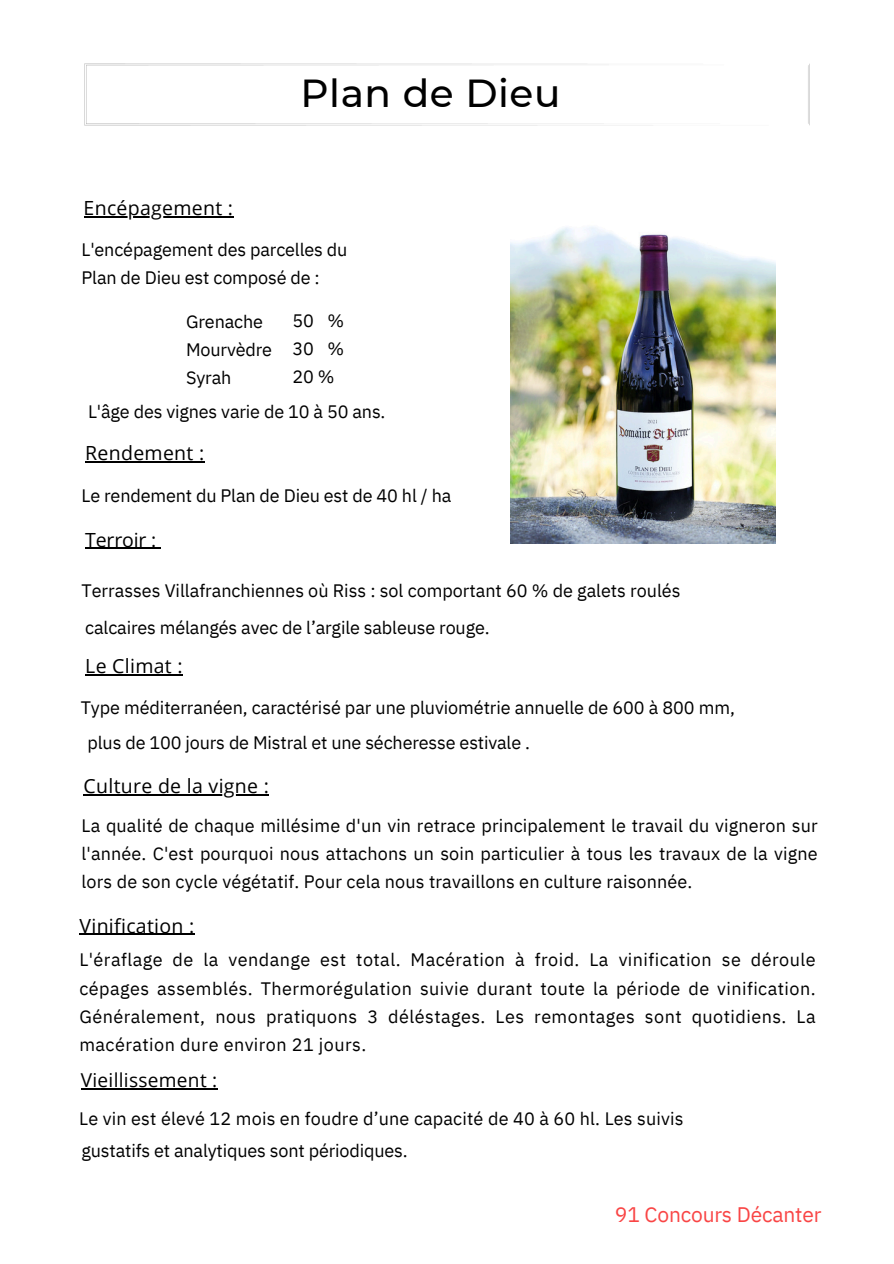
<style>
.page{position:relative;width:894px;height:1264px;background:#fff}
.page>*{position:absolute;margin:0;border:0;box-sizing:border-box;transform-origin:0 0}
.t1{font:500 39px "Montserrat";letter-spacing:.015em;color:#000}
.t2{font:21px "IBM Plex Sans";letter-spacing:-.01em;color:#f94545}
.t3{font:19.5px "Open Sans";letter-spacing:.015em;color:#000}
.t4{font:19.5px "Open Sans";letter-spacing:-.01em;color:#000}
.t5{font:19.05px "Open Sans";letter-spacing:.015em;color:#000}
.t6{font:18px/28.2px "IBM Plex Sans";letter-spacing:-.005em;color:#000;text-align:justify}
</style>
<div class="page">
<img style="left:510px;top:226px;width:265px;height:317px">
<hr style="left:80px;top:933px;width:115px;height:1px;background:#000">
<hr style="left:85px;top:461px;width:119px;height:2px;background:#000">
<hr style="left:81px;top:1088px;width:136px;height:1px;background:#000">
<hr style="left:84px;top:216px;width:149px;height:1px;background:#000">
<hr style="left:84px;top:794px;width:185px;height:1px;background:#000">
<hr style="left:85px;top:674px;width:98px;height:1px;background:#000">
<hr style="left:85px;top:547px;width:71px;height:1px;background:#000">
<p class="t3" style="left:84px;top:194px;width:151px">Encépagement :</p>
<p class="t1" style="left:300px;top:69px;width:261px">Plan de Dieu</p>
<h2 class="t6" style="left:81px;top:235px;width:267px">L'encépagement des parcelles du</h2>
<p class="t6" style="left:81px;top:263px;width:240px">Plan de Dieu est composé de :</p>
<h2 class="t6" style="left:186px;top:307px;width:87px;text-align:left">Grenache<br>Mourvèdre<br>Syrah</h2>
<p class="t6" style="left:292px;top:306px;width:53px">50 % 30 % 20 %</p>
<p class="t6" style="left:88px;top:397px;width:299px">L'âge des vignes varie de 10 à 50 ans.</p>
<p class="t3" style="left:85px;top:439px;width:120px">Rendement :</p>
<p class="t6" style="left:81px;top:481px;width:371px">Le rendement du Plan de Dieu est de 40 hl / ha</p>
<p class="t4" style="left:85px;top:525px;width:73px">Terroir :</p>
<h2 class="t6" style="left:81px;top:576px;width:600px">Terrasses Villafranchiennes où Riss : sol comportant 60 % de galets roulés</h2>
<p class="t6" style="left:85px;top:613px;width:406px">calcaires mélangés avec de l’argile sableuse rouge.</p>
<h2 class="t3" style="left:85px;top:652px;width:99px">Le Climat :</h2>
<p class="t6" style="left:81px;top:693px;width:655px">Type méditerranéen, caractérisé par une pluviométrie annuelle de 600 à 800 mm,</p>
<h2 class="t6" style="left:88px;top:728px;width:444px">plus de 100 jours de Mistral et une sécheresse estivale .</h2>
<p class="t3" style="left:84px;top:772px;width:187px">Culture de la vigne :</p>
<p class="t6" style="left:81px;top:810px;width:737px">La qualité de chaque millésime d'un vin retrace principalement le travail du vigneron sur l'année. C'est pourquoi nous attachons un soin particulier à tous les travaux de la vigne lors de son cycle végétatif. Pour cela nous travaillons en culture raisonnée.</p>
<h2 class="t3" style="left:80px;top:911px;width:116px">Vinification :</h2>
<p class="t6" style="left:79px;top:945px;width:737px">L'éraflage de la vendange est total. Macération à froid. La vinification se déroule cépages assemblés. Thermorégulation suivie durant toute la période de vinification.<br>Généralement, nous pratiquons 3 déléstages. Les remontages sont quotidiens. La macération dure environ 21 jours.</p>
<p class="t5" style="left:81px;top:1067px;width:138px">Vieillissement :</p>
<p class="t6" style="left:79px;top:1103px;width:605px">Le vin est élevé 12 mois en foudre d’une capacité de 40 à 60 hl. Les suivis</p>
<p class="t6" style="left:81px;top:1136px;width:327px">gustatifs et analytiques sont périodiques.</p>
<h2 class="t2" style="left:614px;top:1200px;width:208px">91 Concours Décanter</h2>
</div>
